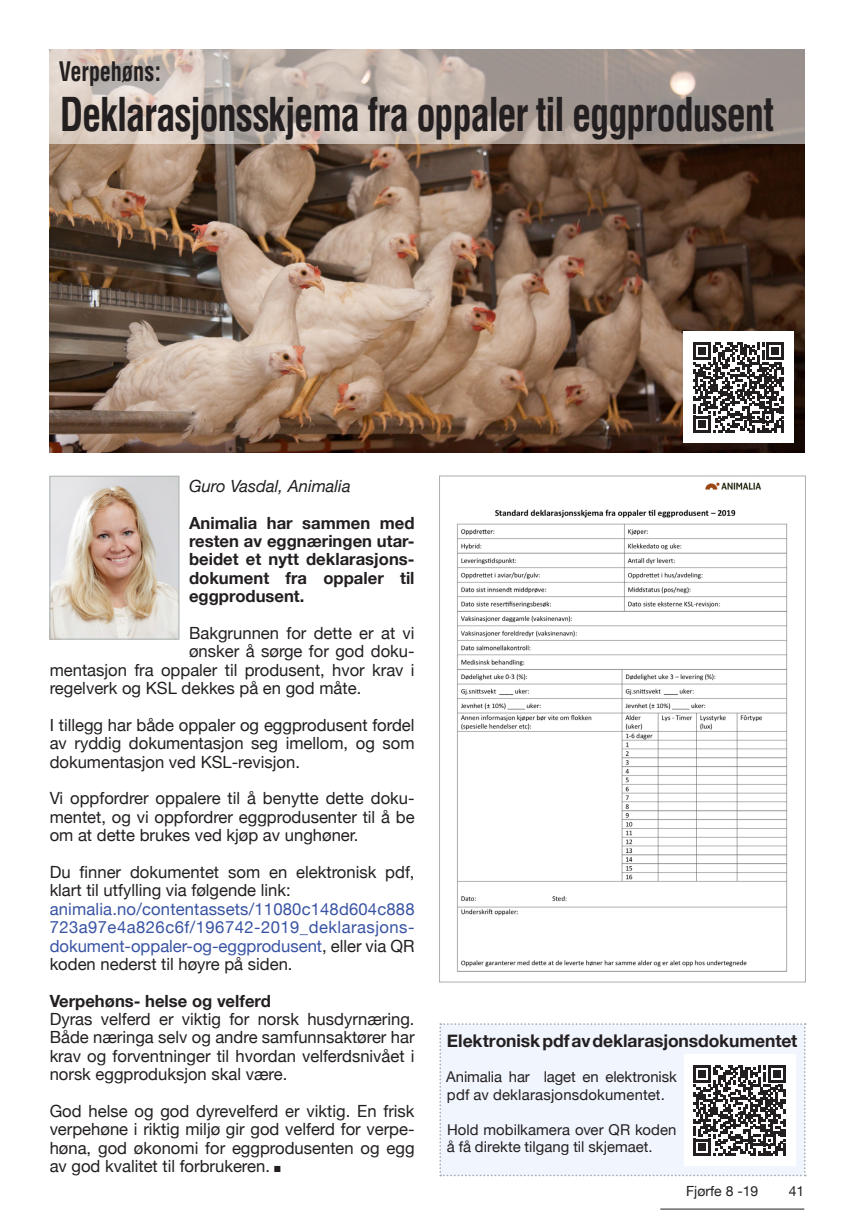
<style>
.page{position:relative;width:854px;height:1226px;background:#fff}
.page>*{position:absolute;margin:0;border:0;box-sizing:border-box;transform-origin:0 0}
.Tittel{font:700 condensed 45.5px "Helvetica";letter-spacing:-.035em;color:#231f20;scale:.85 1}
.Tittel-2{font:700 condensed 26.25px "Helvetica";letter-spacing:-.005em;color:#231f20;scale:.85 1}
.Tittel-3{font:700 17.5px "Helvetica Neue";letter-spacing:-.005em;color:#231f20}
.Brodtekst{font:16.8px/18.4px "Helvetica Neue";color:#231f20;text-align:justify}
.Brodtekst-2{font:16.8px/18.4px "Helvetica Neue";color:#3853a3;text-align:justify}
.Brodtekst-3{font:700 16.8px/18.4px "Helvetica Neue";color:#231f20;text-align:justify}
.Brodtekst-4{font:italic 16.8px "Helvetica Neue";color:#231f20}
.Tittel-4{font:14.88px/17.5px "Helvetica Neue";letter-spacing:.005em;color:#231f20}
.t1{font:14px "Helvetica Neue";color:#231f20}
.s1{color:#231f20}
</style>
<div class="page">
<hr style="left:660px;top:1208px;width:144px;height:1px;background:#231f20">
<img style="left:50px;top:144px;width:754px;height:309px">
<img style="left:52px;top:478px;width:125px;height:159px">
<div style="left:50px;top:476px;width:129px;height:163px;border:1px solid #a9b0b0"></div>
<svg style="left:50px;top:50px;width:755px;height:94px;background:#bbafa7"></svg>
<img style="left:457px;top:482px;width:331px;height:490px">
<svg style="left:439px;top:1023px;width:366px;height:153px"></svg>
<div style="left:683px;top:331px;width:110px;height:112px;background:#fff"></div>
<svg style="left:693px;top:342px;width:90px;height:91px"></svg>
<p class="Tittel-2" style="left:59px;top:54px;width:122px">Verpehøns:</p>
<p class="Tittel" style="left:60px;top:86px;width:841px">Deklarasjonsskjema fra oppaler til eggprodusent</p>
<p class="Brodtekst-4" style="left:189px;top:474px;width:163px">Guro Vasdal, Animalia</p>
<p class="Brodtekst-3" style="left:189px;top:514px;width:227px">Animalia har sammen med resten av eggnæringen utar&shy;beidet et nytt deklarasjons&shy;dokument fra oppaler til eggprodusent.</p>
<p class="Brodtekst" style="left:189px;top:624px;width:227px">Bakgrunnen for dette er at vi</p>
<p class="Brodtekst" style="left:189px;top:643px;width:227px">ønsker å sørge for god doku-</p>
<p class="Brodtekst" style="left:50px;top:661px;width:366px">mentasjon fra oppaler til produsent, hvor krav i</p>
<p class="Brodtekst" style="left:50px;top:680px;width:313px">regelverk og KSL dekkes på en god måte.</p>
<p class="Brodtekst" style="left:50px;top:716px;width:366px">I tillegg har både oppaler og eggprodusent fordel av ryddig dokumentasjon seg imellom, og som dokumentasjon ved KSL-revisjon.</p>
<p class="Brodtekst" style="left:50px;top:790px;width:366px">Vi oppfordrer oppalere til å benytte dette doku&shy;mentet, og vi oppfordrer eggprodusenter til å be om at dette brukes ved kjøp av unghøner.</p>
<p class="Brodtekst" style="left:50px;top:863px;width:366px">Du finner dokumentet som en elektronisk pdf, klart til utfylling via følgende link:</p>
<p class="Brodtekst-2" style="left:50px;top:900px;width:366px">animalia.no/contentassets/11080c148d604c888<br>723a97e4a826c6f/196742-2019_deklarasjons&shy;dokument-oppaler-og-eggprodusent<span class="s1">, eller via QR koden nederst til høyre på siden.</span></p>
<p class="Brodtekst-3" style="left:50px;top:991px;width:223px">Verpehøns- helse og velferd</p>
<p class="Brodtekst" style="left:50px;top:1010px;width:366px">Dyras velferd er viktig for norsk husdyrnæring.<br>Både næringa selv og andre samfunnsaktører har krav og forventninger til hvordan velferdsnivået i norsk eggproduksjon skal være.</p>
<p class="Brodtekst" style="left:50px;top:1102px;width:366px">God helse og god dyrevelferd er viktig. En frisk verpehøne i riktig miljø gir god velferd for verpe&shy;høna, god økonomi for eggprodusenten og egg av god kvalitet til forbrukeren. ■</p>
<p class="Tittel-3" style="left:447px;top:1026px;width:352px">Elektronisk pdf av deklarasjonsdokumentet</p>
<p class="Tittel-4" style="left:446px;top:1068px;width:232px">Animalia har laget en elektronisk pdf av deklarasjonsdokumentet.</p>
<p class="Tittel-4" style="left:447px;top:1121px;width:231px">Hold mobilkamera over QR koden å få direkte tilgang til skjemaet.</p>
<p class="t1" style="left:686px;top:1181px;width:74px">Fjørfe 8 -19</p>
<p class="t1" style="left:788px;top:1181px;width:17px">41</p>
</div>
